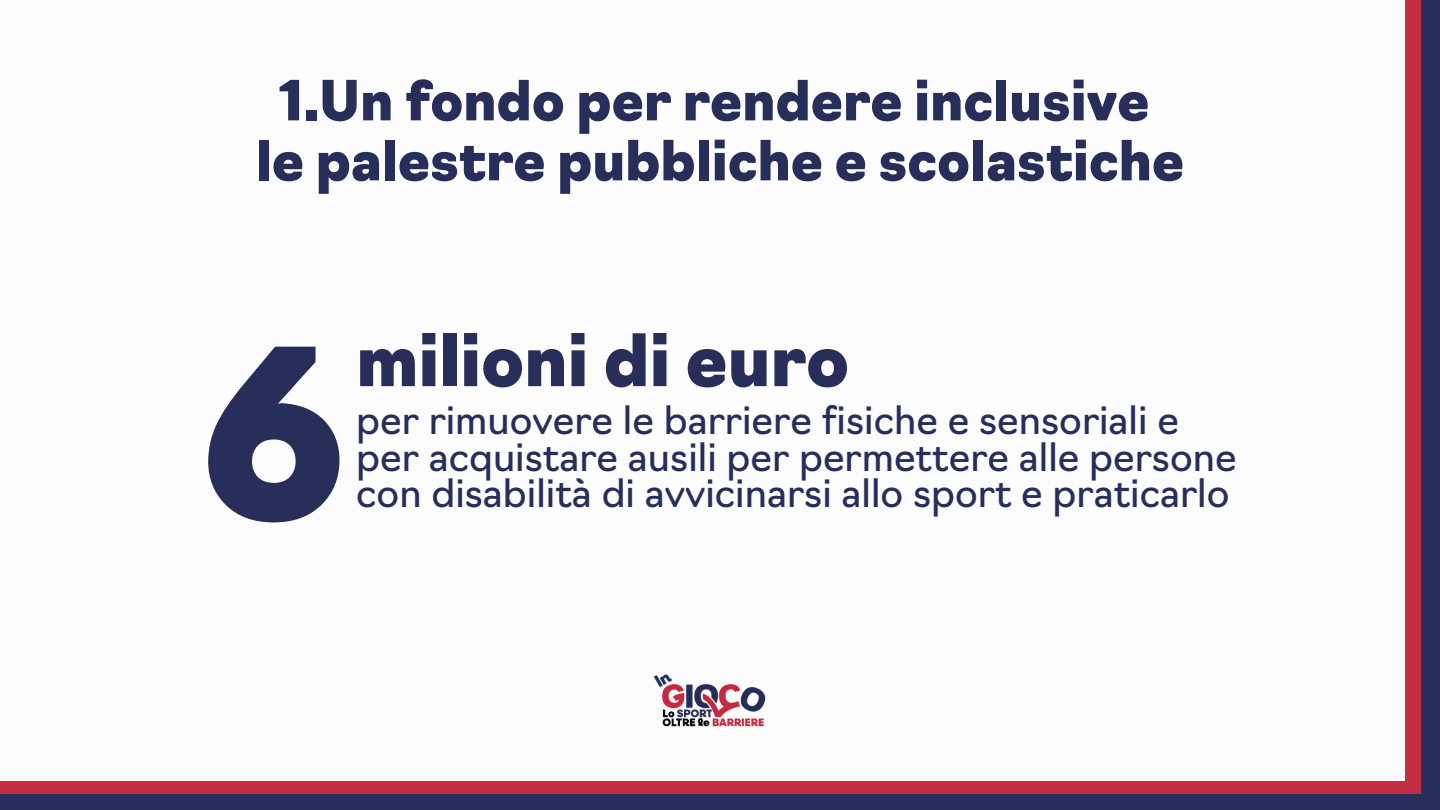
<style>
.page{position:relative;width:1440px;height:810px;background:#282e5a}
.page>*{position:absolute;margin:0;border:0;box-sizing:border-box;transform-origin:0 0}
.t1{font:900 225.9px "Navigo";color:#282e5a}
.t2{font:900 70.5px "Navigo";color:#282e5a}
.t3{font:900 54px/60px "Navigo";color:#282e5a;text-align:center}
.t4{font:38.3px/36.5px "Navigo";color:#282e5a}
</style>
<div class="page">
<div style="left:0;top:0;width:1421px;height:794px;background:#c42e44"></div>
<div style="left:0;top:0;width:1404px;height:780px;background:#fcfcfc"></div>
<img style="left:653px;top:674px;width:113px;height:53px">
<h2 class="t3" style="left:256px;top:77px;width:930px">1.Un fondo per rendere inclusive le palestre pubbliche e scolastiche</h2>
<p class="t1" style="left:201px;top:349px;width:145px">6</p>
<h1 class="t2" style="left:356px;top:333px;width:494px">milioni di euro</h1>
<p class="t4" style="left:356px;top:406px;width:882px">per rimuovere le barriere fisiche e sensoriali e per acquistare ausili per permettere alle persone con disabilità di avvicinarsi allo sport e praticarlo</p>
</div>
